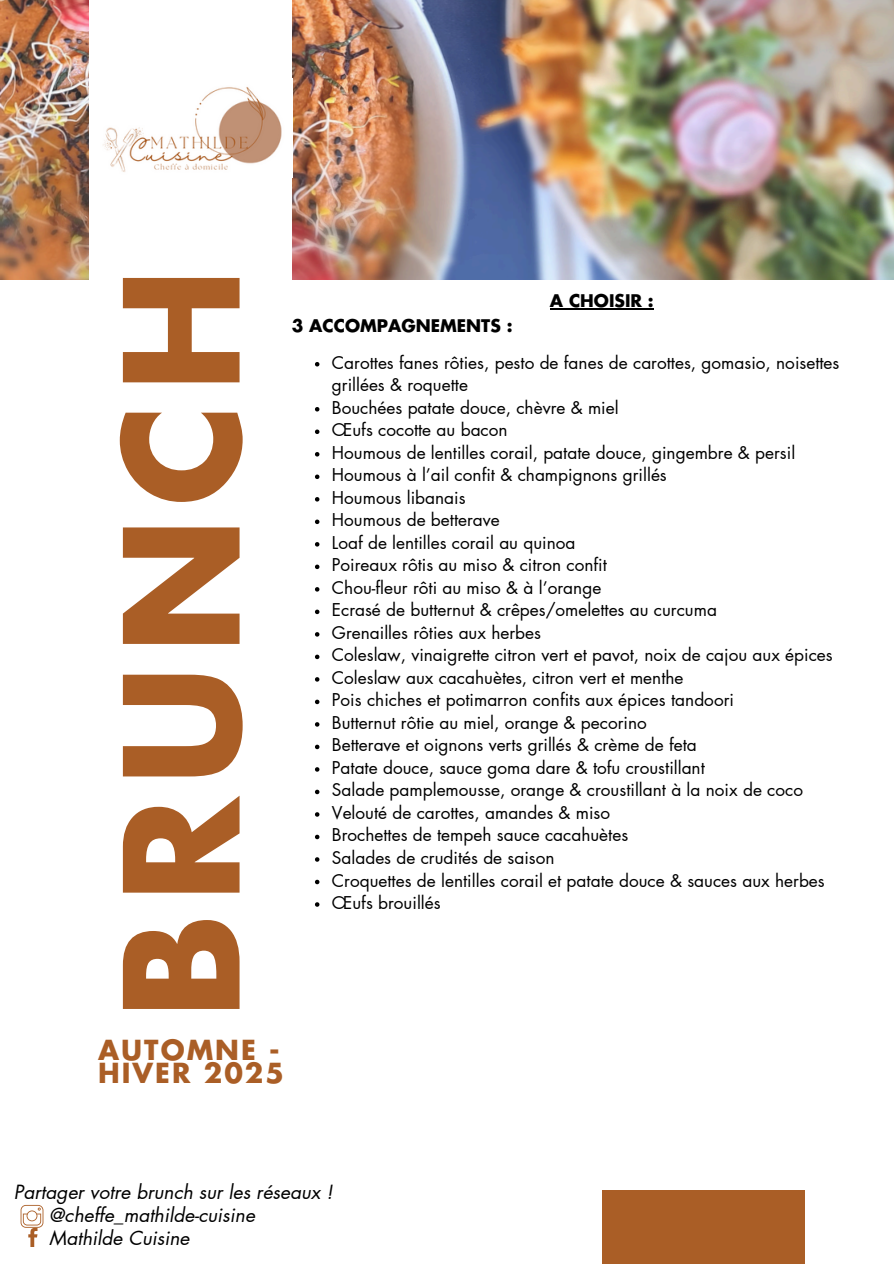
<style>
.page{position:relative;width:894px;height:1264px;background:#fff}
.page>*{position:absolute;margin:0;border:0;box-sizing:border-box;transform-origin:0 0}
.t1{font:700 154.65px "Futura LT Pro";letter-spacing:.075em;color:#aa5e26}
.t2{font:700 27px/23.7px "Futura LT Pro";letter-spacing:.075em;color:#aa5e26}
.t3{font:italic 19.05px/22.5px "Futura LT Pro";color:#000}
.t4{font:17.25px/22.5px "Futura LT Pro";color:#000}
.t5{font:700 16.95px "Futura LT Pro";color:#000}
</style>
<div class="page">
<img style="left:0;top:0;width:893px;height:279px">
<div style="left:89px;top:0;width:203px;height:377px;background:#fff"></div>
<div style="left:601px;top:1190px;width:203px;height:73px;background:#aa5e26"></div>
<img style="left:103px;top:87px;width:179px;height:85px">
<svg style="left:21px;top:1204px;width:22px;height:42px"></svg>
<svg style="left:315px;top:362px;width:4px;height:4px"></svg>
<svg style="left:315px;top:407px;width:4px;height:4px"></svg>
<svg style="left:315px;top:429px;width:4px;height:5px"></svg>
<svg style="left:315px;top:452px;width:4px;height:4px"></svg>
<svg style="left:315px;top:474px;width:4px;height:5px"></svg>
<svg style="left:315px;top:497px;width:4px;height:4px"></svg>
<svg style="left:315px;top:519px;width:4px;height:5px"></svg>
<svg style="left:315px;top:542px;width:4px;height:4px"></svg>
<svg style="left:315px;top:564px;width:4px;height:5px"></svg>
<svg style="left:315px;top:587px;width:4px;height:4px"></svg>
<svg style="left:315px;top:609px;width:4px;height:5px"></svg>
<svg style="left:315px;top:632px;width:4px;height:4px"></svg>
<svg style="left:315px;top:654px;width:4px;height:5px"></svg>
<svg style="left:315px;top:677px;width:4px;height:4px"></svg>
<svg style="left:315px;top:699px;width:4px;height:5px"></svg>
<svg style="left:315px;top:722px;width:4px;height:4px"></svg>
<svg style="left:315px;top:744px;width:4px;height:5px"></svg>
<svg style="left:315px;top:767px;width:4px;height:4px"></svg>
<svg style="left:315px;top:789px;width:4px;height:5px"></svg>
<svg style="left:315px;top:812px;width:4px;height:4px"></svg>
<svg style="left:315px;top:834px;width:4px;height:5px"></svg>
<svg style="left:315px;top:857px;width:4px;height:4px"></svg>
<svg style="left:315px;top:879px;width:4px;height:5px"></svg>
<svg style="left:315px;top:902px;width:4px;height:4px"></svg>
<hr style="left:549px;top:308px;width:104px;height:1px;background:#000">
<h1 class="t1" style="left:112px;top:1018px;width:752px;rotate:-90deg">BRUNCH</h1>
<p class="t5" style="left:292px;top:318px;width:222px">3 ACCOMPAGNEMENTS :</p>
<p class="t5" style="left:549px;top:293px;width:105px">A CHOISIR :</p>
<p class="t4" style="left:332px;top:352px;width:509px">Carottes fanes rôties, pesto de fanes de carottes, gomasio, noisettes grillées &amp; roquette</p>
<p class="t4" style="left:332px;top:397px;width:288px">Bouchées patate douce, chèvre &amp; miel</p>
<p class="t4" style="left:332px;top:419px;width:177px">Œufs cocotte au bacon</p>
<p class="t4" style="left:332px;top:442px;width:465px">Houmous de lentilles corail, patate douce, gingembre &amp; persil</p>
<p class="t4" style="left:332px;top:464px;width:336px">Houmous à l’ail confit &amp; champignons grillés</p>
<p class="t4" style="left:332px;top:487px;width:135px">Houmous libanais</p>
<p class="t4" style="left:332px;top:509px;width:169px">Houmous de betterave</p>
<p class="t4" style="left:332px;top:532px;width:245px">Loaf de lentilles corail au quinoa</p>
<p class="t4" style="left:332px;top:554px;width:276px">Poireaux rôtis au miso &amp; citron confit</p>
<p class="t4" style="left:332px;top:577px;width:271px">Chou-fleur rôti au miso &amp; à l’orange</p>
<p class="t4" style="left:332px;top:599px;width:386px">Ecrasé de butternut &amp; crêpes/omelettes au curcuma</p>
<p class="t4" style="left:332px;top:622px;width:210px">Grenailles rôties aux herbes</p>
<p class="t4" style="left:332px;top:644px;width:502px">Coleslaw, vinaigrette citron vert et pavot, noix de cajou aux épices</p>
<p class="t4" style="left:332px;top:667px;width:353px">Coleslaw aux cacahuètes, citron vert et menthe</p>
<p class="t4" style="left:332px;top:689px;width:403px">Pois chiches et potimarron confits aux épices tandoori</p>
<p class="t4" style="left:332px;top:712px;width:316px">Butternut rôtie au miel, orange &amp; pecorino</p>
<p class="t4" style="left:332px;top:734px;width:366px">Betterave et oignons verts grillés &amp; crème de feta</p>
<p class="t4" style="left:332px;top:757px;width:374px">Patate douce, sauce goma dare &amp; tofu croustillant</p>
<p class="t4" style="left:332px;top:779px;width:472px">Salade pamplemousse, orange &amp; croustillant à la noix de coco</p>
<p class="t4" style="left:332px;top:802px;width:280px">Velouté de carottes, amandes &amp; miso</p>
<p class="t4" style="left:332px;top:824px;width:298px">Brochettes de tempeh sauce cacahuètes</p>
<p class="t4" style="left:332px;top:847px;width:224px">Salades de crudités de saison</p>
<p class="t4" style="left:332px;top:869px;width:494px">Croquettes de lentilles corail et patate douce &amp; sauces aux herbes</p>
<p class="t4" style="left:332px;top:892px;width:110px">Œufs brouillés</p>
<h3 class="t2" style="left:98px;top:1039px;width:187px">AUTOMNE -<br>HIVER 2025</h3>
<p class="t3" style="left:49px;top:1181px;width:285px;text-indent:-35px">Partager votre brunch sur les réseaux ! @cheffe_mathilde-cuisine</p>
<h2 class="t3" style="left:49px;top:1226px;width:142px">Mathilde Cuisine</h2>
</div>
